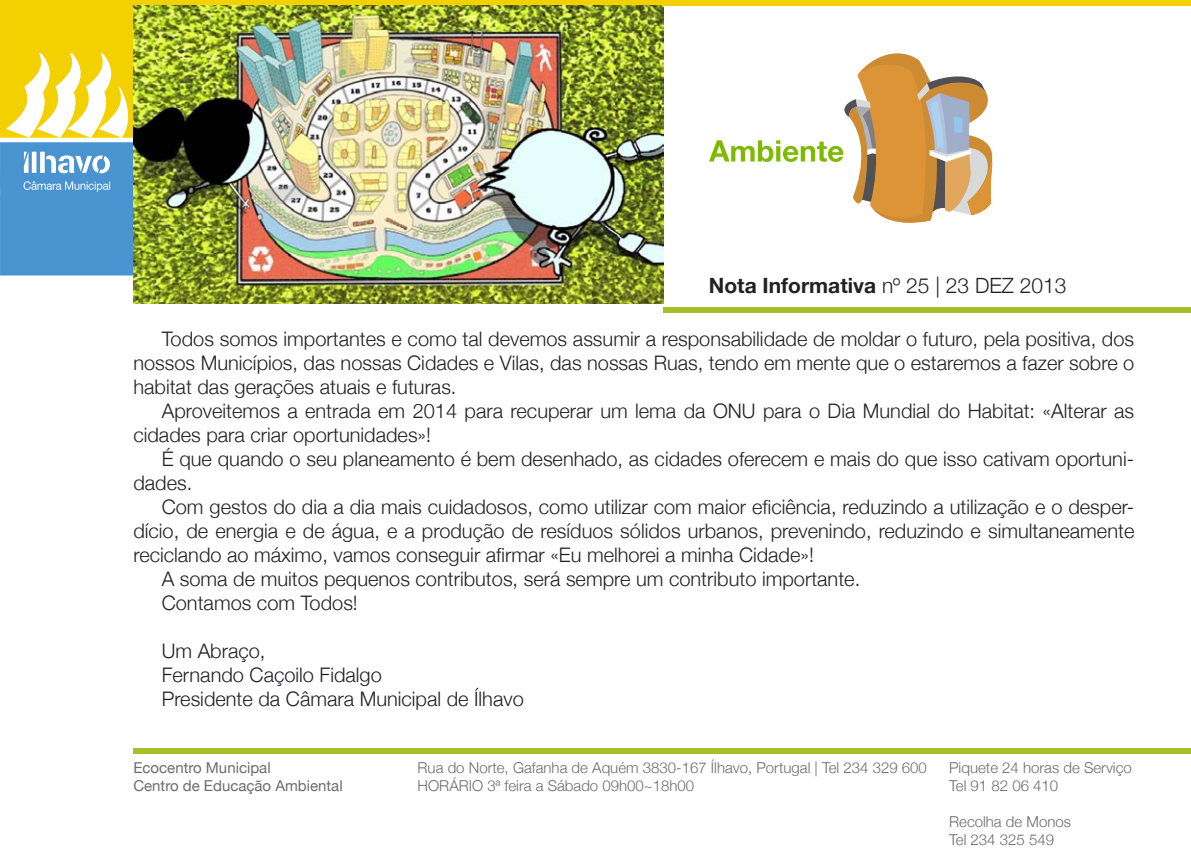
<style>
.page{position:relative;width:1191px;height:868px;background:#fff}
.page>*{position:absolute;margin:0;border:0;box-sizing:border-box;transform-origin:0 0}
.t1{font:700 21px "Helvetica Neue";color:#212125}
.texto_corrido{font:300 20px/24px "Helvetica Neue";color:#212125;text-align:justify}
.rodapé{font:300 15px "Helvetica Neue";color:#6c6b6f}
.rodapé_bold{font:15px "Helvetica Neue";color:#6c6b6f}
.s1{font-weight:300}
</style>
<div class="page">
<svg style="left:709px;top:53px;width:284px;height:170px"></svg>
<svg style="left:0;top:5px;width:133px;height:270px"></svg>
<div style="left:0;top:0;width:1191px;height:5px;background:#f3d000"></div>
<div style="left:663px;top:307px;width:528px;height:5px;background:#a3bf2b"></div>
<div style="left:133px;top:748px;width:1058px;height:5px;background:#a3bf2b"></div>
<img style="left:133px;top:5px;width:530px;height:298px">
<p class="t1" style="left:709px;top:272px;width:359px">Nota Informativa <span class="s1">nº 25 | 23 DEZ 2013</span></p>
<p class="texto_corrido" style="left:133px;top:326px;width:1002px;text-indent:28px">Todos somos importantes e como tal devemos assumir a responsabilidade de moldar o futuro, pela positiva, dos nossos Municípios, das nossas Cidades e Vilas, das nossas Ruas, tendo em mente que o estaremos a fazer sobre o habitat das gerações atuais e futuras.</p>
<p class="texto_corrido" style="left:133px;top:398px;width:1002px;text-indent:28px">Aproveitemos a entrada em 2014 para recuperar um lema da ONU para o Dia Mundial do Habitat: «Alterar as cidades para criar oportunidades»!</p>
<p class="texto_corrido" style="left:133px;top:446px;width:1002px;text-indent:28px">É que quando o seu planeamento é bem desenhado, as cidades oferecem e mais do que isso cativam oportuni&shy;dades.</p>
<p class="texto_corrido" style="left:133px;top:494px;width:1002px;text-indent:28px">Com gestos do dia a dia mais cuidadosos, como utilizar com maior eficiência, reduzindo a utilização e o desper&shy;dício, de energia e de água, e a produção de resíduos sólidos urbanos, prevenindo, reduzindo e simultaneamente reciclando ao máximo, vamos conseguir afirmar «Eu melhorei a minha Cidade»!</p>
<p class="texto_corrido" style="left:162px;top:566px;width:700px">A soma de muitos pequenos contributos, será sempre um contributo importante.</p>
<p class="texto_corrido" style="left:162px;top:590px;width:197px">Contamos com Todos!</p>
<p class="texto_corrido" style="left:162px;top:638px;width:105px">Um Abraço,</p>
<p class="texto_corrido" style="left:162px;top:662px;width:222px">Fernando Caçoilo Fidalgo</p>
<p class="texto_corrido" style="left:162px;top:686px;width:363px">Presidente da Câmara Municipal de Ílhavo</p>
<p class="rodapé_bold" style="left:133px;top:758px;width:139px">Ecocentro Municipal</p>
<p class="rodapé_bold" style="left:133px;top:776px;width:211px">Centro de Educação Ambiental</p>
<p class="rodapé" style="left:417px;top:758px;width:511px">Rua do Norte, Gafanha de Aquém 3830-167 Ílhavo, Portugal | Tel 234 329 600</p>
<p class="rodapé" style="left:417px;top:776px;width:278px">HORÁRIO 3ª feira a Sábado 09h00~18h00</p>
<p class="rodapé" style="left:949px;top:758px;width:184px">Piquete 24 horas de Serviço</p>
<p class="rodapé" style="left:949px;top:776px;width:110px">Tel 91 82 06 410</p>
<p class="rodapé" style="left:949px;top:812px;width:123px">Recolha de Monos</p>
<p class="rodapé" style="left:949px;top:830px;width:106px">Tel 234 325 549</p>
</div>
